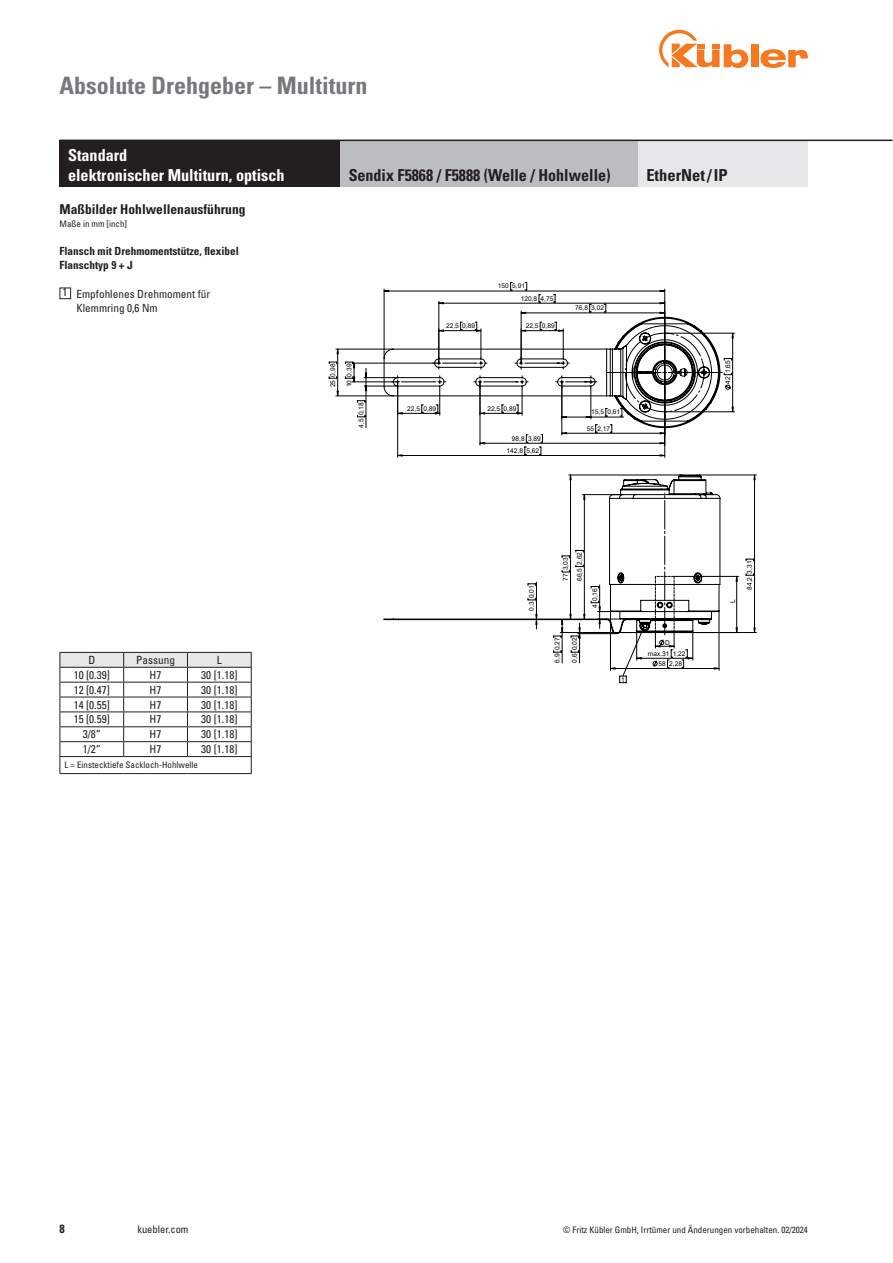
<style>
.page{position:relative;width:893px;height:1263px;background:#fff}
.page>*{position:absolute;margin:0;border:0;box-sizing:border-box;transform-origin:0 0}
.t1{font:700 condensed 24px "Univers LT Std";color:#76787b}
.t2{font:700 condensed 16.5px "Univers LT Std";color:#231f20}
.t3{font:700 condensed 16.5px/19.8px "Univers LT Std";color:#fff}
.t4{font:700 condensed 13.5px "Univers LT Std";color:#231f20}
.t5{font:700 condensed 12px "Univers LT Std";color:#231f20}
.t6{font:condensed 11.25px/14.2px "Univers LT Std";color:#231f20}
.t7{font:700 condensed 11.25px/14.2px "Univers LT Std";color:#231f20}
.t8{font:condensed 10.5px "Univers LT Std";color:#231f20}
.t9{font:condensed 9px "Univers LT Std";color:#231f20}
.t10{font:6.6px/10.2px "Arial";color:#000}
</style>
<div class="page">
<div style="left:751px;top:44px;width:7px;height:23px;background:#f47921"></div>
<svg style="left:760px;top:49px;width:48px;height:19px"></svg>
<svg style="left:659px;top:30px;width:89px;height:38px"></svg>
<hr style="left:537px;top:754px;width:138px;height:1px;background:#000">
<hr style="left:537px;top:769px;width:138px;height:1px;background:#000">
<hr style="left:537px;top:732px;width:138px;height:1px;background:#000">
<hr style="left:537px;top:739px;width:138px;height:1px;background:#000">
<hr style="left:537px;top:747px;width:138px;height:1px;background:#000">
<hr style="left:537px;top:762px;width:138px;height:1px;background:#000">
<hr style="left:537px;top:777px;width:138px;height:1px;background:#000">
<hr style="left:675px;top:758px;width:136px;height:1px;background:#000">
<hr style="left:537px;top:724px;width:274px;height:1px;background:#000">
<hr style="left:317px;top:255px;width:1px;height:438px;background:#000">
<hr style="left:317px;top:786px;width:494px;height:1px;background:#000">
<hr style="left:317px;top:255px;width:494px;height:1px;background:#000">
<hr style="left:859px;top:255px;width:1px;height:438px;background:#000">
<hr style="left:674px;top:576px;width:65px;height:1px;background:#000">
<hr style="left:397px;top:382px;width:1px;height:75px;background:#000">
<hr style="left:664px;top:372px;width:1px;height:85px;background:#000">
<hr style="left:352px;top:382px;width:46px;height:1px;background:#000">
<hr style="left:352px;top:363px;width:87px;height:1px;background:#000">
<hr style="left:336px;top:396px;width:57px;height:1px;background:#000">
<hr style="left:336px;top:349px;width:57px;height:1px;background:#000">
<hr style="left:700px;top:475px;width:56px;height:1px;background:#000">
<hr style="left:676px;top:632px;width:80px;height:1px;background:#000">
<svg style="left:357px;top:415px;width:9px;height:3px"></svg>
<svg style="left:357px;top:400px;width:9px;height:2px"></svg>
<hr style="left:364px;top:377px;width:34px;height:1px;background:#000">
<hr style="left:364px;top:386px;width:34px;height:1px;background:#000">
<hr style="left:366px;top:386px;width:1px;height:42px;background:#000">
<hr style="left:719px;top:611px;width:1px;height:59px;background:#000">
<svg style="left:736px;top:577px;width:2px;height:55px"></svg>
<svg style="left:345px;top:362px;width:10px;height:20px"></svg>
<svg style="left:329px;top:349px;width:10px;height:47px"></svg>
<svg style="left:553px;top:634px;width:32px;height:29px"></svg>
<svg style="left:746px;top:475px;width:9px;height:157px"></svg>
<svg style="left:365px;top:368px;width:2px;height:23px"></svg>
<svg style="left:591px;top:634px;width:128px;height:49px"></svg>
<svg style="left:383px;top:282px;width:351px;height:174px"></svg>
<svg style="left:383px;top:474px;width:338px;height:160px"></svg>
<div style="left:60px;top:288px;width:11px;height:11px;border:1px solid #231f20"></div>
<hr style="left:60px;top:773px;width:64px;height:1px;background:#231f20">
<hr style="left:124px;top:773px;width:63px;height:1px;background:#231f20">
<hr style="left:187px;top:773px;width:65px;height:1px;background:#231f20">
<svg style="left:60px;top:652px;width:192px;height:121px"></svg>
<hr style="left:60px;top:726px;width:64px;height:1px;background:#231f20">
<hr style="left:124px;top:726px;width:63px;height:1px;background:#231f20">
<hr style="left:187px;top:726px;width:65px;height:1px;background:#231f20">
<div style="left:638px;top:140px;width:170px;height:47px;background:#e6e7e9"></div>
<div style="left:60px;top:140px;width:280px;height:47px;background:#231f20"></div>
<div style="left:340px;top:140px;width:298px;height:47px;background:#bcbdc0"></div>
<hr style="left:60px;top:140px;width:832px;height:1px;background:#231f20">
<h1 class="t1" style="left:60px;top:71px;width:309px">Absolute Drehgeber – Multiturn</h1>
<h2 class="t3" style="left:68px;top:145px;width:218px">Standard<br>elektronischer Multiturn, optisch</h2>
<h3 class="t4" style="left:60px;top:201px;width:188px">Maßbilder Hohlwellenausführung</h3>
<h3 class="t9" style="left:60px;top:218px;width:69px">Maße in mm [inch]</h3>
<h3 class="t7" style="left:60px;top:244px;width:181px">Flansch mit Drehmomentstütze, flexibel<br>Flanschtyp 9 + J</h3>
<h3 class="t6" style="left:77px;top:286px;width:135px;text-indent:-14px">1 Empfohlenes Drehmoment für<br>Klemmring 0,6 Nm</h3>
<h2 class="t2" style="left:349px;top:165px;width:263px">Sendix F5868 / F5888 (Welle / Hohlwelle)</h2>
<p class="t10" style="left:328px;top:387px;width:25px;rotate:-90deg">25 0,98</p>
<p class="t10" style="left:344px;top:387px;width:25px;rotate:-90deg">10 0,39</p>
<p class="t10" style="left:356px;top:428px;width:27px;rotate:-90deg">4,5 0,18</p>
<p class="t10" style="left:446px;top:321px;width:30px">22,5 0,89</p>
<p class="t10" style="left:498px;top:281px;width:29px">150 5,91</p>
<p class="t10" style="left:521px;top:293px;width:34px">120,8 4,75</p>
<p class="t10" style="left:526px;top:321px;width:30px">22,5 0,89</p>
<p class="t10" style="left:575px;top:303px;width:30px">76,8 3,02</p>
<p class="t10" style="left:407px;top:403px;width:30px">22,5 0,89</p>
<p class="t10" style="left:487px;top:403px;width:30px">22,5 0,89</p>
<p class="t10" style="left:507px;top:445px;width:34px">142,8 5,62</p>
<p class="t10" style="left:512px;top:433px;width:30px">98,8 3,89</p>
<p class="t10" style="left:591px;top:407px;width:30px">15,5 0,61</p>
<p class="t10" style="left:587px;top:423px;width:25px">55 2,17</p>
<h2 class="t2" style="left:646px;top:165px;width:83px">EtherNet/IP</h2>
<p class="t10" style="left:723px;top:384px;width:25px;rotate:-90deg">42 1,65</p>
<h3 class="t6" style="left:88px;top:653px;width:8px">D</h3>
<h3 class="t6" style="left:136px;top:653px;width:40px">Passung</h3>
<h3 class="t6" style="left:217px;top:653px;width:6px">L</h3>
<h3 class="t6" style="left:74px;top:667px;width:38px">10 [0.39]</h3>
<h3 class="t6" style="left:150px;top:667px;width:13px">H7</h3>
<h3 class="t6" style="left:201px;top:667px;width:38px">30 [1.18]</h3>
<h3 class="t6" style="left:74px;top:682px;width:38px">12 [0.47]</h3>
<h3 class="t6" style="left:150px;top:682px;width:13px">H7</h3>
<h3 class="t6" style="left:201px;top:682px;width:38px">30 [1.18]</h3>
<h3 class="t6" style="left:74px;top:697px;width:38px">14 [0.55]</h3>
<h3 class="t6" style="left:150px;top:697px;width:13px">H7</h3>
<h3 class="t6" style="left:201px;top:697px;width:38px">30 [1.18]</h3>
<h3 class="t6" style="left:74px;top:712px;width:38px">15 [0.59]</h3>
<h3 class="t6" style="left:150px;top:712px;width:13px">H7</h3>
<h3 class="t6" style="left:201px;top:712px;width:38px">30 [1.18]</h3>
<h3 class="t6" style="left:83px;top:727px;width:20px">3/8“</h3>
<h3 class="t6" style="left:150px;top:727px;width:13px">H7</h3>
<h3 class="t6" style="left:201px;top:727px;width:38px">30 [1.18]</h3>
<h3 class="t6" style="left:83px;top:742px;width:20px">1/2“</h3>
<h3 class="t6" style="left:150px;top:742px;width:13px">H7</h3>
<h3 class="t6" style="left:201px;top:742px;width:38px">30 [1.18]</h3>
<h3 class="t9" style="left:65px;top:759px;width:135px">L = Einstecktiefe Sackloch-Hohlwelle</h3>
<p class="t10" style="left:526px;top:611px;width:27px;rotate:-90deg">0,3 0,01</p>
<p class="t10" style="left:559px;top:581px;width:30px;line-height:13.8px;rotate:-90deg">77 3,03<br>66,5 2,62</p>
<p class="t10" style="left:590px;top:608px;width:21px;rotate:-90deg">4 0,16</p>
<p class="t10" style="left:552px;top:663px;width:27px;rotate:-90deg">6,9 0,27</p>
<p class="t10" style="left:569px;top:663px;width:27px;rotate:-90deg">0,6 0,02</p>
<p class="t10" style="left:665px;top:637px;width:6px">D</p>
<p class="t10" style="left:658px;top:648px;width:29px;text-indent:-11px">max.31 1,22<br>58 2,28</p>
<p class="t10" style="left:621px;top:674px;width:5px">1</p>
<p class="t10" style="left:728px;top:603px;width:5px;rotate:-90deg">L</p>
<p class="t10" style="left:744px;top:590px;width:30px;rotate:-90deg">84,2 3,31</p>
<h3 class="t5" style="left:60px;top:1221px;width:7px">8</h3>
<h3 class="t8" style="left:137px;top:1223px;width:53px">kuebler.com</h3>
<h3 class="t9" style="left:563px;top:1224px;width:246px">© Fritz Kübler GmbH, Irrtümer und Änderungen vorbehalten. 02/2024</h3>
</div>
